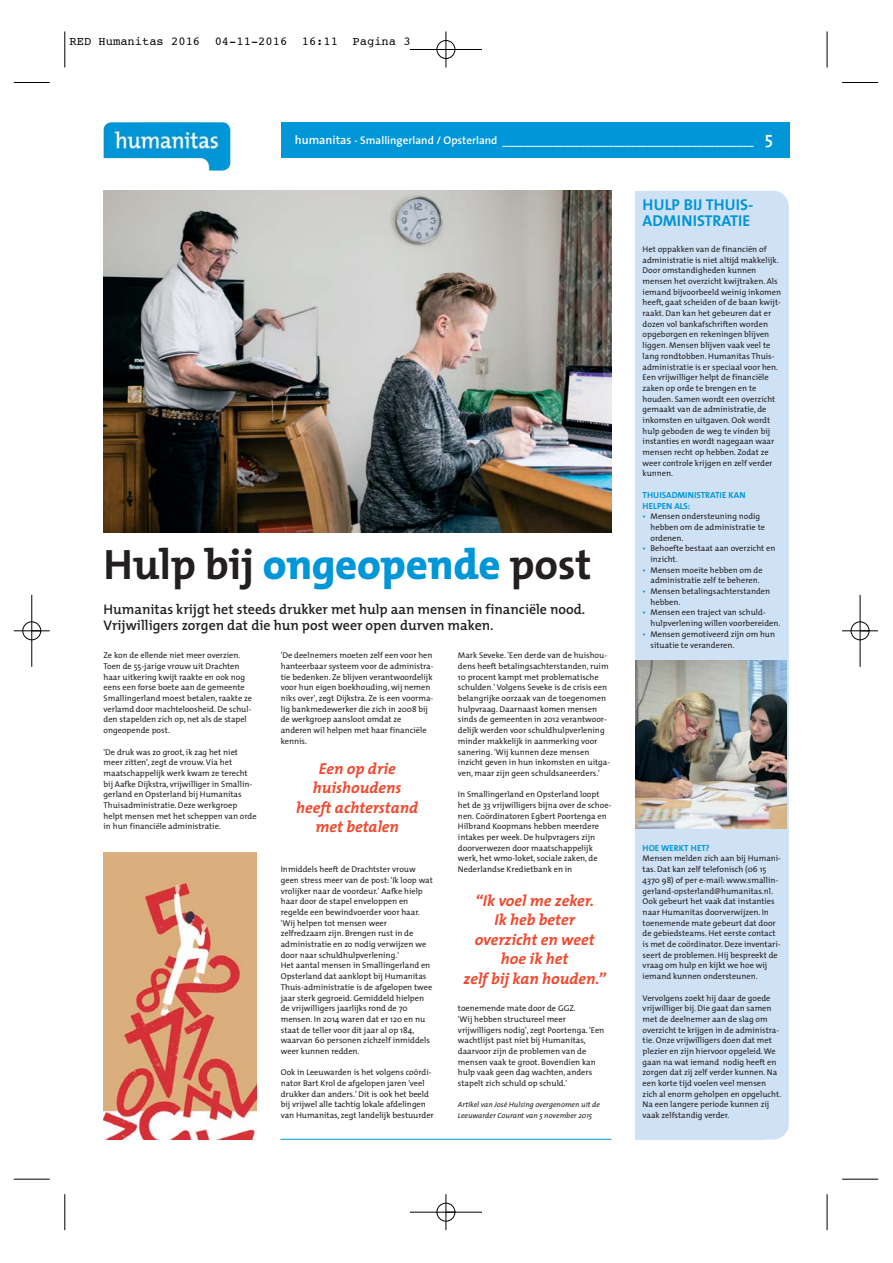
<style>
.page{position:relative;width:893px;height:1263px;background:#fff}
.page>*{position:absolute;margin:0;border:0;box-sizing:border-box;transform-origin:0 0}
.t1{font:700 42.75px "The Mix";letter-spacing:-.005em;color:#231f20}
.t2{font:italic 700 15.75px/19.5px "The Mix";color:#f0492e;text-align:center}
.t3{font:700 15.75px/15.8px "The Mix";color:#0096d7}
.t4{font:600 13.95px/15.8px "The Mix";color:#231f20}
.t5{font:12.15px "Courier";color:#000}
.t6{font:600 11.1px "The Sans";color:#fff}
.t7{font:700 8.85px/10.6px "The Mix";color:#0096d7}
.t8{font:8.4px/10.6px "The Mix";color:#231f20}
.t9{font:italic 7.5px/10.6px "The Mix";color:#231f20}
.s1{font-size:12.15px}
.s2{font-size:17.7px}
.s3{font-weight:800;color:#0096d7}
.s4{color:#0096d7}
</style>
<div class="page">
<div style="left:635px;top:191px;width:153px;height:949px;background:#cfe2f5;border-radius:16px"></div>
<img style="left:103px;top:122px;width:127px;height:49px">
<div style="left:281px;top:123px;width:508px;height:35px;background:#0096d7"></div>
<img style="left:103px;top:190px;width:508px;height:343px">
<img style="left:104px;top:852px;width:153px;height:288px">
<img style="left:635px;top:660px;width:151px;height:169px">
<hr style="left:280px;top:1139px;width:331px;height:1px;background:#0096d7">
<hr style="left:65px;top:32px;width:1px;height:36px;background:#000">
<hr style="left:14px;top:82px;width:36px;height:1px;background:#000">
<hr style="left:826px;top:32px;width:1px;height:36px;background:#000">
<hr style="left:842px;top:82px;width:36px;height:1px;background:#000">
<hr style="left:65px;top:1194px;width:1px;height:36px;background:#000">
<hr style="left:14px;top:1179px;width:36px;height:1px;background:#000">
<hr style="left:826px;top:1194px;width:1px;height:36px;background:#000">
<hr style="left:842px;top:1179px;width:36px;height:1px;background:#000">
<div style="left:436px;top:40px;width:19px;height:19px;border:1px solid #fff;border-radius:50%"></div>
<div style="left:436px;top:1203px;width:19px;height:19px;border:1px solid #fff;border-radius:50%"></div>
<div style="left:22px;top:621px;width:19px;height:19px;border:1px solid #fff;border-radius:50%"></div>
<div style="left:850px;top:621px;width:19px;height:19px;border:1px solid #fff;border-radius:50%"></div>
<hr style="left:410px;top:49px;width:72px;height:1px;background:#000">
<hr style="left:410px;top:1212px;width:72px;height:1px;background:#000">
<hr style="left:32px;top:595px;width:1px;height:72px;background:#000">
<hr style="left:859px;top:595px;width:1px;height:72px;background:#000">
<hr style="left:445px;top:32px;width:1px;height:36px;background:#000">
<hr style="left:445px;top:1194px;width:1px;height:36px;background:#000">
<hr style="left:14px;top:631px;width:36px;height:1px;background:#000">
<hr style="left:842px;top:631px;width:36px;height:1px;background:#000">
<div style="left:437px;top:40px;width:18px;height:19px;border:1px solid #000;border-radius:50%"></div>
<div style="left:437px;top:1203px;width:18px;height:18px;border:1px solid #000;border-radius:50%"></div>
<div style="left:23px;top:622px;width:18px;height:18px;border:1px solid #000;border-radius:50%"></div>
<div style="left:850px;top:622px;width:19px;height:18px;border:1px solid #000;border-radius:50%"></div>
<h3 class="t5" style="left:70px;top:36px;width:342px">RED Humanitas 2016 04-11-2016 16:11 Pagina 3</h3>
<h3 class="t6" style="left:295px;top:135px;width:479px"><span class="s1">humanitas</span> - Smallingerland / Opsterland _____________________________________________ <span class="s2">5</span></h3>
<h1 class="t1" style="left:104px;top:544px;width:489px">Hulp bij <span class="s3">ongeopende</span> post</h1>
<h3 class="t4" style="left:104px;top:603px;width:483px">Humanitas krijgt het steeds drukker met hulp aan mensen in financiële nood.<br>Vrijwilligers zorgen dat die hun post weer open durven maken.</h3>
<p class="t8" style="left:104px;top:651px;width:150px">Ze kon de ellende niet meer overzien.<br>Toen de 55-jarige vrouw uit Drachten haar uitkering kwijt raakte en ook nog eens een forse boete aan de gemeente Smallingerland moest betalen, raakte ze verlamd door machteloosheid. De schul&shy;den stapelden zich op, net als de stapel ongeopende post.</p>
<p class="t8" style="left:104px;top:747px;width:154px">'De druk was zo groot, ik zag het niet meer zitten', zegt de vrouw. Via het maatschappelijk werk kwam ze terecht bij Aafke Dijkstra, vrijwilliger in Smallin&shy;gerland en Opsterland bij Humanitas Thuisadministratie. Deze werkgroep helpt mensen met het scheppen van orde in hun financiële administratie.</p>
<p class="t8" style="left:281px;top:651px;width:154px">'De deelnemers moeten zelf een voor hen hanteerbaar systeem voor de administra&shy;tie bedenken. Ze blijven verantwoordelijk voor hun eigen boekhouding, wij nemen niks over', zegt Dijkstra. Ze is een voorma&shy;lig bankmedewerker die zich in 2008 bij de werkgroep aansloot omdat ze anderen wil helpen met haar financiële kennis.</p>
<h2 class="t2" style="left:296px;top:761px;width:123px">Een op drie huishoudens heeft achterstand met betalen</h2>
<p class="t8" style="left:281px;top:865px;width:153px">Inmiddels heeft de Drachtster vrouw geen stress meer van de post: 'Ik loop wat vrolijker naar de voordeur.' Aafke hielp haar door de stapel enveloppen en regelde een bewindvoerder voor haar. 'Wij helpen tot mensen weer zelfredzaam zijn. Brengen rust in de administratie en zo nodig verwijzen we door naar schuldhulpverlening.'<br>Het aantal mensen in Smallingerland en Opsterland dat aanklopt bij Humanitas Thuis-administratie is de afgelopen twee jaar sterk gegroeid. Gemiddeld hielpen de vrijwilligers jaarlijks rond de 70 mensen. In 2014 waren dat er 120 en nu staat de teller voor dit jaar al op 184, waarvan 60 personen zichzelf inmiddels weer kunnen redden.</p>
<p class="t8" style="left:281px;top:1068px;width:154px">Ook in Leeuwarden is het volgens coördi&shy;nator Bart Krol de afgelopen jaren 'veel drukker dan anders.' Dit is ook het beeld bij vrijwel alle tachtig lokale afdelingen van Humanitas, zegt landelijk bestuurder</p>
<p class="t8" style="left:458px;top:651px;width:154px">Mark Seveke. 'Een derde van de huishou&shy;dens heeft betalingsachterstanden, ruim 10 procent kampt met problematische schulden.' Volgens Seveke is de crisis een belangrijke oorzaak van de toegenomen hulpvraag. Daarnaast komen mensen sinds de gemeenten in 2012 verantwoor&shy;delijk werden voor schuldhulpverlening minder makkelijk in aanmerking voor sanering. 'Wij kunnen deze mensen inzicht geven in hun inkomsten en uitga&shy;ven, maar zijn geen schuldsaneerders.'</p>
<p class="t8" style="left:458px;top:790px;width:155px">In Smallingerland en Opsterland loopt het de 33 vrijwilligers bijna over de schoe&shy;nen. Coördinatoren Egbert Poortenga en Hilbrand Koopmans hebben meerdere intakes per week. De hulpvragers zijn doorverwezen door maatschappelijk werk, het wmo-loket, sociale zaken, de Nederlandse Kredietbank en in</p>
<h2 class="t2" style="left:463px;top:893px;width:144px">“Ik voel me zeker.<br>Ik heb beter overzicht en weet hoe ik het<br>zelf bij kan houden.”</h2>
<p class="t8" style="left:458px;top:1004px;width:148px">toenemende mate door de GGZ.<br>'Wij hebben structureel meer vrijwilligers nodig', zegt Poortenga. 'Een wachtlijst past niet bij Humanitas, daarvoor zijn de problemen van de mensen vaak te groot. Bovendien kan hulp vaak geen dag wachten, anders stapelt zich schuld op schuld.'</p>
<p class="t9" style="left:458px;top:1101px;width:143px">Artikel van José Hulsing overgenomen uit de<br>Leeuwarder Courant van 5 november 2015</p>
<h2 class="t3" style="left:642px;top:199px;width:112px">HULP BIJ THUIS-<br>ADMINISTRATIE</h2>
<p class="t8" style="left:642px;top:245px;width:140px">Het oppakken van de financiën of administratie is niet altijd makkelijk.<br>Door omstandigheden kunnen mensen het overzicht kwijtraken. Als iemand bijvoorbeeld weinig inkomen heeft, gaat scheiden of de baan kwijt&shy;raakt. Dan kan het gebeuren dat er dozen vol bankafschriften worden opgeborgen en rekeningen blijven liggen. Mensen blijven vaak veel te lang rondtobben. Humanitas Thuis&shy;administratie is er speciaal voor hen.<br>Een vrijwilliger helpt de financiële zaken op orde te brengen en te houden. Samen wordt een overzicht gemaakt van de administratie, de inkomsten en uitgaven. Ook wordt hulp geboden de weg te vinden bij instanties en wordt nagegaan waar mensen recht op hebben. Zodat ze weer controle krijgen en zelf verder kunnen.</p>
<p class="t7" style="left:642px;top:491px;width:104px">THUISADMINISTRATIE KAN<br>HELPEN ALS:</p>
<p class="t8" style="left:650px;top:512px;width:116px;text-indent:-8px"><span class="s4">•</span> Mensen ondersteuning nodig hebben om de administratie te ordenen.</p>
<p class="t8" style="left:650px;top:544px;width:126px;text-indent:-8px"><span class="s4">•</span> Behoefte bestaat aan overzicht en inzicht.</p>
<p class="t8" style="left:642px;top:566px;width:121px;text-align:center"><span class="s4">•</span> Mensen moeite hebben om de administratie zelf te beheren.</p>
<p class="t8" style="left:650px;top:587px;width:121px;text-indent:-8px"><span class="s4">•</span> Mensen betalingsachterstanden hebben.</p>
<p class="t8" style="left:650px;top:608px;width:131px;text-indent:-8px"><span class="s4">•</span> Mensen een traject van schuld&shy;hulpverlening willen voorbereiden.</p>
<p class="t8" style="left:650px;top:630px;width:126px;text-indent:-8px"><span class="s4">•</span> Mensen gemotiveerd zijn om hun situatie te veranderen.</p>
<p class="t7" style="left:642px;top:844px;width:69px">HOE WERKT HET?</p>
<p class="t8" style="left:642px;top:854px;width:140px">Mensen melden zich aan bij Humani&shy;tas. Dat kan zelf telefonisch (06 15<br>4370 98) of per e-mail: www.smallin&shy;gerland-opsterland@humanitas.nl.<br>Ook gebeurt het vaak dat instanties naar Humanitas doorverwijzen. In toenemende mate gebeurt dat door de gebiedsteams. Het eerste contact is met de coördinator. Deze inventari&shy;seert de problemen. Hij bespreekt de vraag om hulp en kijkt we hoe wij iemand kunnen ondersteunen.</p>
<p class="t8" style="left:642px;top:993px;width:140px">Vervolgens zoekt hij daar de goede vrijwilliger bij. Die gaat dan samen met de deelnemer aan de slag om overzicht te krijgen in de administra&shy;tie. Onze vrijwilligers doen dat met plezier en zijn hiervoor opgeleid. We gaan na wat iemand nodig heeft en zorgen dat zij zelf verder kunnen. Na een korte tijd voelen veel mensen zich al enorm geholpen en opgelucht.<br>Na een langere periode kunnen zij vaak zelfstandig verder.</p>
</div>
